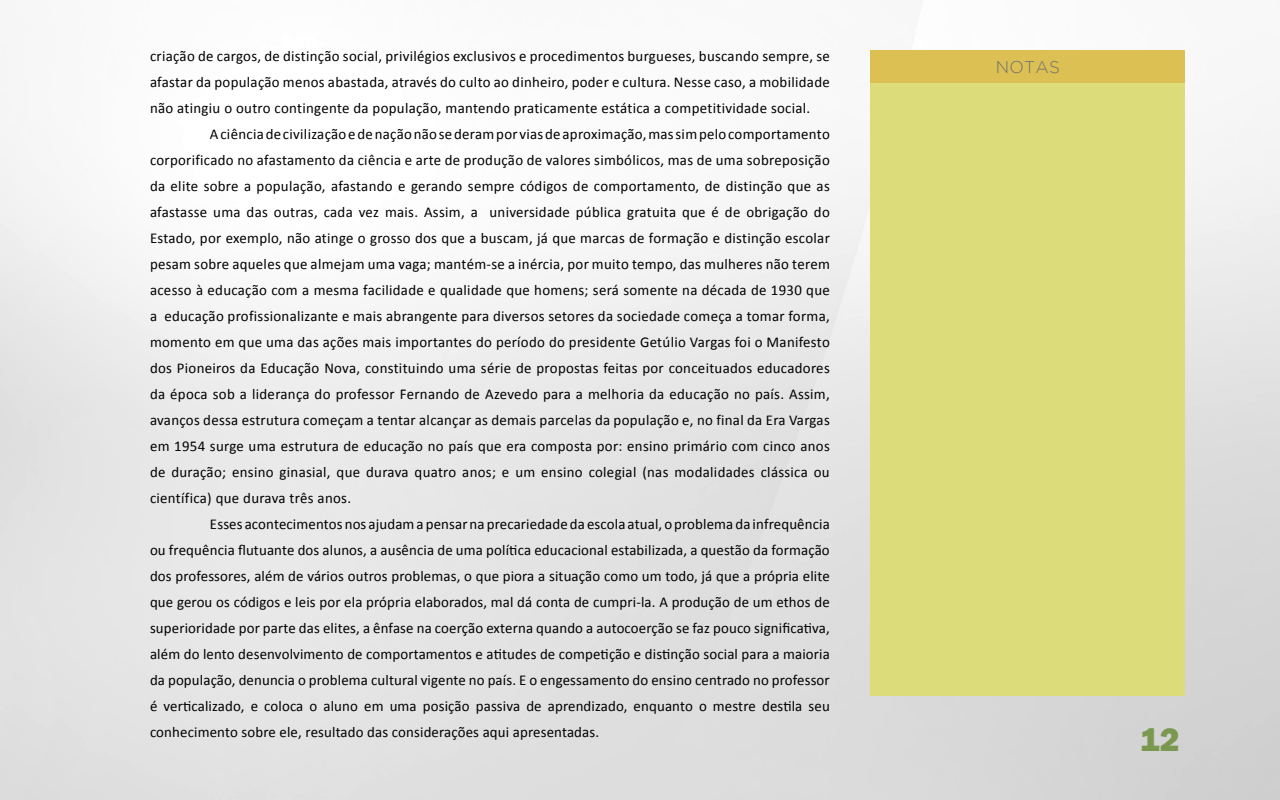
<style>
.page{position:relative;width:1280px;height:800px;background:#fff}
.page>*{position:absolute;margin:0;border:0;box-sizing:border-box;transform-origin:0 0}
.t1{font:800 34px "Franklin Gothic";color:#7a9850}
.t2{font:300 17px "Gotham";letter-spacing:.015em;color:#707070}
.t3{font:15px/26px "Calibri";letter-spacing:.02em;color:#000;text-align:justify}
</style>
<div class="page">
<div style="left:870px;top:50px;width:316px;height:646px;background:#dcdc7b"></div>
<div style="left:870px;top:50px;width:316px;height:34px;background:#dcc054"></div>
<p class="t3" style="left:150px;top:43px;width:681px">criação de cargos, de distinção social, privilégios exclusivos e procedimentos burgueses, buscando sempre, se afastar da população menos abastada, através do culto ao dinheiro, poder e cultura. Nesse caso, a mobilidade não atingiu o outro contingente da população, mantendo praticamente estática a competitividade social.</p>
<p class="t3" style="left:150px;top:121px;width:681px;text-indent:60px">A ciência de civilização e de nação não se deram por vias de aproximação, mas sim pelo comportamento corporificado no afastamento da ciência e arte de produção de valores simbólicos, mas de uma sobreposição da elite sobre a população, afastando e gerando sempre códigos de comportamento, de distinção que as afastasse uma das outras, cada vez mais. Assim, a universidade pública gratuita que é de obrigação do Estado, por exemplo, não atinge o grosso dos que a buscam, já que marcas de formação e distinção escolar pesam sobre aqueles que almejam uma vaga; mantém-se a inércia, por muito tempo, das mulheres não terem acesso à educação com a mesma facilidade e qualidade que homens; será somente na década de 1930 que a educação profissionalizante e mais abrangente para diversos setores da sociedade começa a tomar forma, momento em que uma das ações mais importantes do período do presidente Getúlio Vargas foi o Manifesto dos Pioneiros da Educação Nova, constituindo uma série de propostas feitas por conceituados educadores da época sob a liderança do professor Fernando de Azevedo para a melhoria da educação no país. Assim, avanços dessa estrutura começam a tentar alcançar as demais parcelas da população e, no final da Era Vargas em 1954 surge uma estrutura de educação no país que era composta por: ensino primário com cinco anos de duração; ensino ginasial, que durava quatro anos; e um ensino colegial (nas modalidades clássica ou científica) que durava três anos.</p>
<p class="t3" style="left:150px;top:511px;width:681px;text-indent:60px">Esses acontecimentos nos ajudam a pensar na precariedade da escola atual, o problema da infrequência ou frequência flutuante dos alunos, a ausência de uma política educacional estabilizada, a questão da formação dos professores, além de vários outros problemas, o que piora a situação como um todo, já que a própria elite que gerou os códigos e leis por ela própria elaborados, mal dá conta de cumpri-la. A produção de um ethos de superioridade por parte das elites, a ênfase na coerção externa quando a autocoerção se faz pouco significativa, além do lento desenvolvimento de comportamentos e atitudes de competição e distinção social para a maioria da população, denuncia o problema cultural vigente no país. E o engessamento do ensino centrado no professor é verticalizado, e coloca o aluno em uma posição passiva de aprendizado, enquanto o mestre destila seu conhecimento sobre ele, resultado das considerações aqui apresentadas.</p>
<p class="t2" style="left:996px;top:58px;width:66px">NOTAS</p>
<h1 class="t1" style="left:1140px;top:717px;width:42px">12</h1>
</div>
